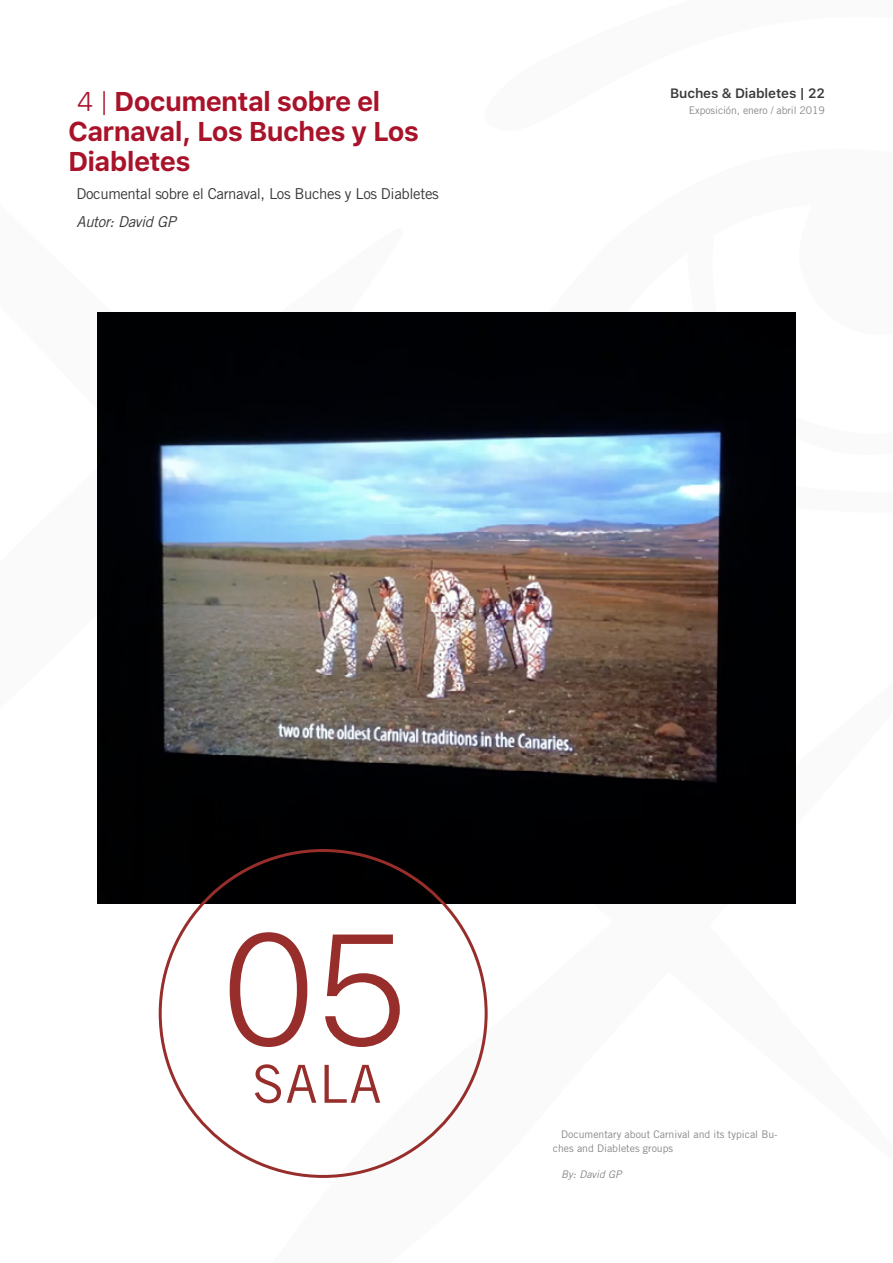
<style>
.page{position:relative;width:893px;height:1263px;background:#fff}
.page>*{position:absolute;margin:0;border:0;box-sizing:border-box;transform-origin:0 0}
.t1{font:300 156.3px "SF Pro Text";color:#972e2b}
.t2{font:52.5px "Trade Gothic LT Std";color:#972e2b}
.t3{font:700 27px/30px "SF Pro Text";letter-spacing:-.025em;color:#a9132a}
.t4{font:15px "Trade Gothic LT Std";letter-spacing:-.025em;color:#393939}
.t5{font:italic 15px "Trade Gothic LT Std";letter-spacing:-.025em;color:#393939}
.t6{font:600 13.5px "SF Pro Text";letter-spacing:-.01em;color:#393939}
.t7{font:10.5px/13.5px "Trade Gothic LT Std";color:#888}
.t8{font:italic 10.5px "Trade Gothic LT Std";color:#888}
.s1{font-weight:300}
</style>
<div class="page">
<svg style="left:213px;top:648px;width:583px;height:530px"></svg>
<img style="left:98px;top:313px;width:697px;height:591px">
<h3 class="t3" style="left:68px;top:86px;width:353px;text-indent:9px"><span class="s1">4 |</span> Documental sobre el<br>Carnaval, Los Buches y Los<br>Diabletes</h3>
<h3 class="t4" style="left:77px;top:184px;width:364px">Documental sobre el Carnaval, Los Buches y Los Diabletes</h3>
<h3 class="t5" style="left:77px;top:212px;width:101px">Autor: David GP</h3>
<p class="t6" style="left:670px;top:83px;width:156px">Buches &amp; Diabletes | 22</p>
<p class="t7" style="left:689px;top:104px;width:138px">Exposición, enero / abril 2019</p>
<h1 class="t1" style="left:220px;top:878px;width:191px">05</h1>
<h2 class="t2" style="left:252px;top:1052px;width:131px">SALA</h2>
<p class="t7" style="left:553px;top:1127px;width:226px;text-indent:9px">Documentary about Carnival and its typical Bu&shy;ches and Diabletes groups</p>
<p class="t8" style="left:561px;top:1168px;width:62px">By: David GP</p>
</div>
